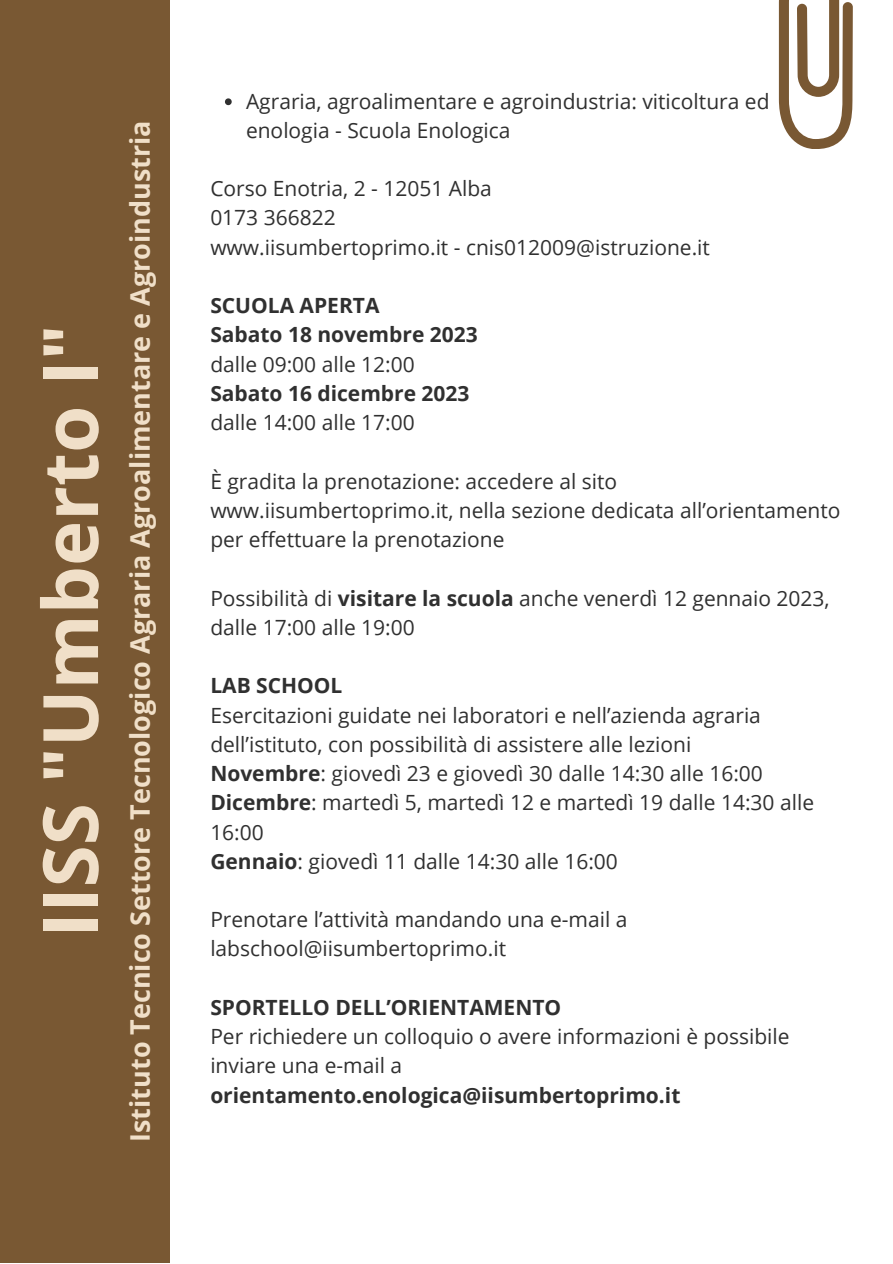
<style>
.page{position:relative;width:893px;height:1264px;background:#fff}
.page>*{position:absolute;margin:0;border:0;box-sizing:border-box;transform-origin:0 0}
.t1{font:700 76.35px "Open Sans";color:#f0dfc8}
.t2{font:700 27px "Open Sans";color:#f0dfc8}
.t3{font:21px/29.2px "Open Sans";color:#303030}
.t4{font:700 21px "Open Sans";color:#303030}
.s1{font-weight:700}
</style>
<div class="page">
<div style="left:0;top:0;width:170px;height:1262px;background:#795833"></div>
<svg style="left:225px;top:98px;width:7px;height:7px"></svg>
<svg style="left:778px;top:0;width:74px;height:149px"></svg>
<p class="t1" style="left:16px;top:938px;width:615px;rotate:-90deg">IISS "Umberto I"</p>
<p class="t2" style="left:121px;top:1141px;width:1022px;rotate:-90deg">Istituto Tecnico Settore Tecnologico Agraria Agroalimentare e Agroindustria</p>
<p class="t3" style="left:246px;top:86px;width:525px">Agraria, agroalimentare e agroindustria: viticoltura ed enologia - Scuola Enologica</p>
<p class="t3" style="left:210px;top:173px;width:283px">Corso Enotria, 2 - 12051 Alba</p>
<p class="t3" style="left:210px;top:203px;width:127px">0173 366822</p>
<p class="t3" style="left:210px;top:232px;width:501px">www.iisumbertoprimo.it - cnis012009@istruzione.it</p>
<p class="t4" style="left:210px;top:291px;width:171px">SCUOLA APERTA</p>
<p class="t4" style="left:210px;top:320px;width:269px">Sabato 18 novembre 2023</p>
<p class="t3" style="left:210px;top:349px;width:206px">dalle 09:00 alle 12:00</p>
<p class="t4" style="left:210px;top:378px;width:260px">Sabato 16 dicembre 2023</p>
<p class="t3" style="left:210px;top:407px;width:206px">dalle 14:00 alle 17:00</p>
<p class="t3" style="left:210px;top:466px;width:631px">È gradita la prenotazione: accedere al sito www.iisumbertoprimo.it, nella sezione dedicata all’orientamento per effettuare la prenotazione</p>
<p class="t3" style="left:210px;top:583px;width:621px">Possibilità di <span class="s1">visitare la scuola</span> anche venerdì 12 gennaio 2023, dalle 17:00 alle 19:00</p>
<p class="t4" style="left:210px;top:671px;width:134px">LAB SCHOOL</p>
<p class="t3" style="left:210px;top:699px;width:552px">Esercitazioni guidate nei laboratori e nell’azienda agraria dell’istituto, con possibilità di assistere alle lezioni</p>
<p class="t3" style="left:210px;top:758px;width:554px"><span class="s1">Novembre</span>: giovedì 23 e giovedì 30 dalle 14:30 alle 16:00</p>
<p class="t3" style="left:210px;top:787px;width:605px"><span class="s1">Dicembre</span>: martedì 5, martedì 12 e martedì 19 dalle 14:30 alle<br>16:00</p>
<p class="t3" style="left:210px;top:846px;width:409px"><span class="s1">Gennaio</span>: giovedì 11 dalle 14:30 alle 16:00</p>
<p class="t3" style="left:210px;top:904px;width:418px">Prenotare l’attività mandando una e-mail a labschool@iisumbertoprimo.it</p>
<p class="t4" style="left:210px;top:992px;width:352px">SPORTELLO DELL’ORIENTAMENTO</p>
<p class="t3" style="left:210px;top:1021px;width:580px">Per richiedere un colloquio o avere informazioni è possibile inviare una e-mail a <span class="s1">orientamento.enologica@iisumbertoprimo.it</span></p>
</div>
